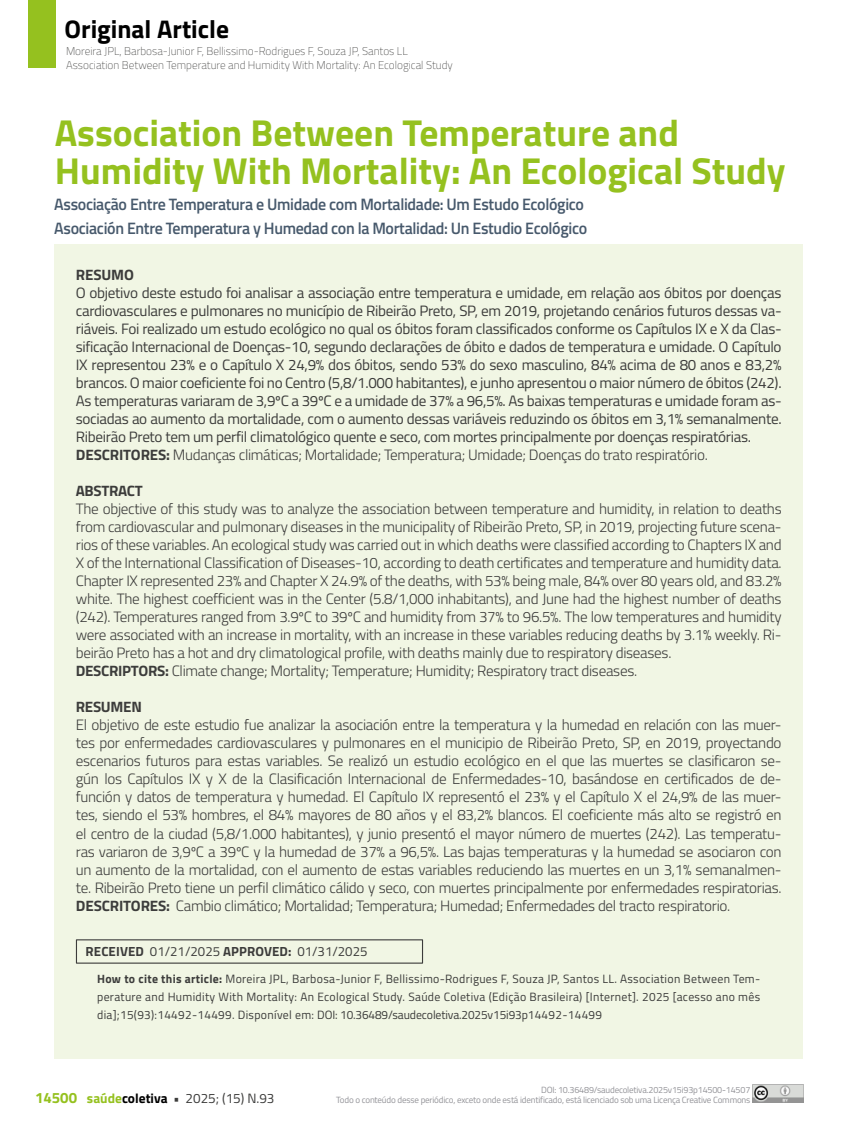
<style>
.page{position:relative;width:859px;height:1132px;background:#fff}
.page>*{position:absolute;margin:0;border:0;box-sizing:border-box;transform-origin:0 0}
.t1{font:700 37.5px/37.5px "Titillium";color:#95c11f}
.t2{font:700 25.5px "Titillium";color:#000}
.t3{font:600 16.5px/24px "Titillium";letter-spacing:-.02em;color:#47596c}
.t4{font:300 15px/18px "Titillium";letter-spacing:-.02em;color:#3c3c3b}
.t5{font:15px/18px "Titillium";letter-spacing:-.02em;color:#3c3c3b}
.t6{font:700 15px "Titillium";letter-spacing:-.02em;color:#3c3c3b}
.t7{font:13.5px "Titillium";color:#3c3c3b}
.t8{font:13.2px "Titillium";color:#3c3c3b}
.t9{font:12px/18px "Titillium";letter-spacing:-.01em;color:#3c3c3b;text-align:justify}
.t10{font:100 11.25px/13.5px "Titillium";color:#3c3c3b}
.t11{font:9px/9.4px "Titillium";letter-spacing:-.02em;color:#939398;text-align:right}
.s1{font-weight:700}
.s2{font-weight:300}
.s3{font-weight:700;font-size:15px;color:#95c11f}
.s4{font-weight:700;color:#95c11f}
.s5{font-weight:700;color:#000}
</style>
<div class="page">
<div style="left:28px;top:0;width:27px;height:68px;background:#95c11f"></div>
<img style="left:752px;top:1084px;width:52px;height:17px">
<div style="left:55px;top:244px;width:748px;height:814px;background:#f1f6e4"></div>
<div style="left:76px;top:938px;width:347px;height:25px;border:1px solid #3c3c3b"></div>
<h2 class="t2" style="left:65px;top:10px;width:166px">Original Article</h2>
<p class="t10" style="left:66px;top:44px;width:388px">Moreira JPL, Barbosa-Junior F, Bellissimo-Rodrigues F, Souza JP, Santos LL<br>Association Between Temperature and Humidity With Mortality: An Ecological Study</p>
<h1 class="t1" style="left:55px;top:112px;width:732px">Association Between Temperature and<br>Humidity With Mortality: An Ecological Study</h1>
<p class="t3" style="left:54px;top:191px;width:534px">Associação Entre Temperatura e Umidade com Mortalidade: Um Estudo Ecológico<br>Asociación Entre Temperatura y Humedad con la Mortalidad: Un Estudio Ecológico</p>
<p class="t6" style="left:76px;top:263px;width:60px">RESUMO</p>
<p class="t5" style="left:76px;top:283px;width:707px">O objetivo deste estudo foi analisar a associação entre temperatura e umidade, em relação aos óbitos por doenças cardiovasculares e pulmonares no município de Ribeirão Preto, SP, em 2019, projetando cenários futuros dessas va&shy;riáveis. Foi realizado um estudo ecológico no qual os óbitos foram classificados conforme os Capítulos IX e X da Clas&shy;sificação Internacional de Doenças-10, segundo declarações de óbito e dados de temperatura e umidade. O Capítulo IX representou 23% e o Capítulo X 24,9% dos óbitos, sendo 53% do sexo masculino, 84% acima de 80 anos e 83,2% brancos. O maior coeficiente foi no Centro (5,8/1.000 habitantes), e junho apresentou o maior número de óbitos (242).<br>As temperaturas variaram de 3,9ºC a 39ºC e a umidade de 37% a 96,5%. As baixas temperaturas e umidade foram as&shy;sociadas ao aumento da mortalidade, com o aumento dessas variáveis reduzindo os óbitos em 3,1% semanalmente.<br>Ribeirão Preto tem um perfil climatológico quente e seco, com mortes principalmente por doenças respiratórias.<br><span class="s1">DESCRITORES:</span> <span class="s2">Mudanças climáticas; Mortalidade; Temperatura; Umidade; Doenças do trato respiratório.</span></p>
<p class="t6" style="left:76px;top:479px;width:68px">ABSTRACT</p>
<p class="t4" style="left:76px;top:499px;width:707px">The objective of this study was to analyze the association between temperature and humidity, in relation to deaths from cardiovascular and pulmonary diseases in the municipality of Ribeirão Preto, SP, in 2019, projecting future scena&shy;rios of these variables. An ecological study was carried out in which deaths were classified according to Chapters IX and X of the International Classification of Diseases-10, according to death certificates and temperature and humidity data.<br>Chapter IX represented 23% and Chapter X 24.9% of the deaths, with 53% being male, 84% over 80 years old, and 83.2% white. The highest coefficient was in the Center (5.8/1,000 inhabitants), and June had the highest number of deaths (242). Temperatures ranged from 3.9ºC to 39ºC and humidity from 37% to 96.5%. The low temperatures and humidity were associated with an increase in mortality, with an increase in these variables reducing deaths by 3.1% weekly. Ri&shy;beirão Preto has a hot and dry climatological profile, with deaths mainly due to respiratory diseases.<br><span class="s1">DESCRIPTORS:</span> Climate change; Mortality; Temperature; Humidity; Respiratory tract diseases.</p>
<p class="t6" style="left:76px;top:695px;width:68px">RESUMEN</p>
<p class="t4" style="left:76px;top:715px;width:707px;text-align:justify">El objetivo de este estudio fue analizar la asociación entre la temperatura y la humedad en relación con las muer&shy;tes por enfermedades cardiovasculares y pulmonares en el municipio de Ribeirão Preto, SP, en 2019, proyectando escenarios futuros para estas variables. Se realizó un estudio ecológico en el que las muertes se clasificaron se&shy;gún los Capítulos IX y X de la Clasificación Internacional de Enfermedades-10, basándose en certificados de de&shy;función y datos de temperatura y humedad. El Capítulo IX representó el 23% y el Capítulo X el 24,9% de las muer&shy;tes, siendo el 53% hombres, el 84% mayores de 80 años y el 83,2% blancos. El coeficiente más alto se registró en el centro de la ciudad (5,8/1.000 habitantes), y junio presentó el mayor número de muertes (242). Las temperatu&shy;ras variaron de 3,9ºC a 39ºC y la humedad de 37% a 96,5%. Las bajas temperaturas y la humedad se asociaron con un aumento de la mortalidad, con el aumento de estas variables reduciendo las muertes en un 3,1% semanalmen&shy;te. Ribeirão Preto tiene un perfil climático cálido y seco, con muertes principalmente por enfermedades respiratorias.<br><span class="s1">DESCRITORES:</span> Cambio climático; Mortalidad; Temperatura; Humedad; Enfermedades del tracto respiratorio.</p>
<p class="t8" style="left:86px;top:941px;width:283px"><span class="s1">RECEIVED</span> 01/21/2025 <span class="s1">APPROVED:</span> 01/31/2025</p>
<p class="t9" style="left:97px;top:968px;width:665px"><span class="s1">How to cite this article:</span> Moreira JPL, Barbosa-Junior F, Bellissimo-Rodrigues F, Souza JP, Santos LL. Association Between Tem&shy;perature and Humidity With Mortality: An Ecological Study. Saúde Coletiva (Edição Brasileira) [Internet]. 2025 [acesso ano mês dia];15(93):14492-14499. Disponível em: DOI: 10.36489/saudecoletiva.2025v15i93p14492-14499</p>
<p class="t7" style="left:35px;top:1087px;width:241px"><span class="s3">14500</span> <span class="s4">saúde</span><span class="s5">coletiva</span> <span class="s1">•</span> 2025; (15) N.93</p>
<p class="t11" style="left:336px;top:1084px;width:416px">DOI: 10.36489/saudecoletiva.2025v15i93p14500-14507<br>Todo o conteúdo desse periódico, exceto onde está identificado, está licenciado sob uma Licença Creative Commons</p>
</div>
